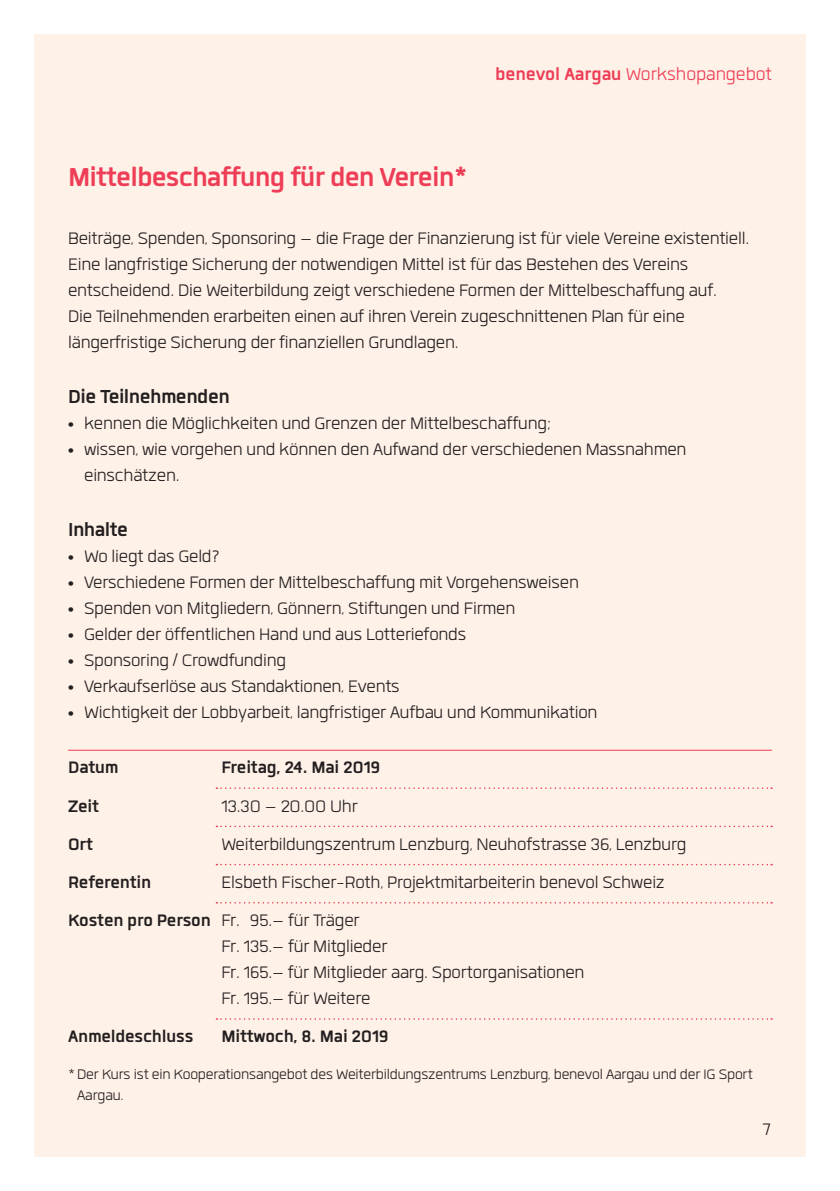
<style>
.page{position:relative;width:840px;height:1191px;background:#fff}
.page>*{position:absolute;margin:0;border:0;box-sizing:border-box;transform-origin:0 0}
.t1{font:700 36px "Quan";letter-spacing:-.025em;color:#ee3d56}
.t2{font:700 26px "Quan";letter-spacing:-.02em;color:#231f20}
.t3{font:300 24px "Quan";letter-spacing:-.005em;color:#ee3d56}
.t4{font:300 23px/26px "Quan";letter-spacing:-.01em;color:#231f20}
.t5{font:700 23px "Quan";letter-spacing:-.01em;color:#231f20}
.t6{font:300 19px/20px "Quan";letter-spacing:-.01em;color:#231f20}
.s1{font-weight:700}
.s2{font-family:"Arial";font-weight:700;font-size:16px}
</style>
<div class="page">
<div style="left:34px;top:34px;width:771px;height:1123px;background:#fef1e7"></div>
<hr style="left:68px;top:749px;width:703px;height:1px;background:#ee3d56">
<svg style="left:216px;top:787px;width:555px;height:2px"></svg>
<svg style="left:216px;top:825px;width:555px;height:2px"></svg>
<svg style="left:216px;top:864px;width:555px;height:1px"></svg>
<svg style="left:216px;top:902px;width:555px;height:1px"></svg>
<svg style="left:216px;top:1018px;width:555px;height:1px"></svg>
<p class="t3" style="left:495px;top:63px;width:278px"><span class="s1">benevol Aargau</span> Workshopangebot</p>
<h1 class="t1" style="left:68px;top:159px;width:401px">Mittelbeschaffung für den Verein*</h1>
<p class="t4" style="left:68px;top:225px;width:682px">Beiträge, Spenden, Sponsoring – die Frage der Finanzierung ist für viele Vereine existentiell.<br>Eine langfristige Sicherung der notwendigen Mittel ist für das Bestehen des Vereins entscheidend. Die Weiterbildung zeigt verschiedene Formen der Mittelbeschaffung auf.<br>Die Teilnehmenden erarbeiten einen auf ihren Verein zugeschnittenen Plan für eine längerfristige Sicherung der finanziellen Grundlagen.</p>
<p class="t2" style="left:68px;top:384px;width:163px">Die Teilnehmenden</p>
<p class="t4" style="left:68px;top:410px;width:484px"><span class="s2">•</span> kennen die Möglichkeiten und Grenzen der Mittelbeschaffung;</p>
<p class="t4" style="left:84px;top:436px;width:603px;text-indent:-16px"><span class="s2">•</span> wissen, wie vorgehen und können den Aufwand der verschiedenen Massnahmen einschätzen.</p>
<p class="t2" style="left:68px;top:517px;width:61px">Inhalte</p>
<p class="t4" style="left:68px;top:543px;width:153px"><span class="s2">•</span> Wo liegt das Geld?</p>
<p class="t4" style="left:68px;top:569px;width:512px"><span class="s2">•</span> Verschiedene Formen der Mittelbeschaffung mit Vorgehensweisen</p>
<p class="t4" style="left:68px;top:595px;width:448px"><span class="s2">•</span> Spenden von Mitgliedern, Gönnern, Stiftungen und Firmen</p>
<p class="t4" style="left:68px;top:621px;width:399px"><span class="s2">•</span> Gelder der öffentlichen Hand und aus Lotteriefonds</p>
<p class="t4" style="left:68px;top:647px;width:219px"><span class="s2">•</span> Sponsoring/Crowdfunding</p>
<p class="t4" style="left:68px;top:673px;width:333px"><span class="s2">•</span> Verkaufserlöse aus Standaktionen, Events</p>
<p class="t4" style="left:68px;top:699px;width:530px"><span class="s2">•</span> Wichtigkeit der Lobbyarbeit, langfristiger Aufbau und Kommunikation</p>
<p class="t5" style="left:68px;top:756px;width:52px">Datum</p>
<p class="t5" style="left:221px;top:756px;width:160px">Freitag, 24. Mai 2019</p>
<p class="t5" style="left:68px;top:794px;width:32px">Zeit</p>
<p class="t4" style="left:221px;top:792px;width:138px">13.30 – 20.00 Uhr</p>
<p class="t5" style="left:68px;top:833px;width:27px">Ort</p>
<p class="t4" style="left:221px;top:830px;width:466px">Weiterbildungszentrum Lenzburg, Neuhofstrasse 36, Lenzburg</p>
<p class="t5" style="left:68px;top:871px;width:85px">Referentin</p>
<p class="t4" style="left:68px;top:863px;width:598px;line-height:38.2px;text-indent:153px">Elsbeth Fischer-Roth, Projektmitarbeiterin benevol Schweiz<br><span class="s1">Kosten pro Person</span> Fr. 95.– für Träger</p>
<p class="t4" style="left:221px;top:933px;width:364px">Fr. 135.– für Mitglieder<br>Fr. 165.– für Mitglieder aarg. Sportorganisationen<br>Fr. 195.– für Weitere</p>
<p class="t5" style="left:68px;top:1025px;width:322px">Anmeldeschluss Mittwoch, 8. Mai 2019</p>
<p class="t6" style="left:77px;top:1064px;width:676px;text-indent:-9px">* Der Kurs ist ein Kooperationsangebot des Weiterbildungszentrums Lenzburg, benevol Aargau und der IG Sport<br>Aargau.</p>
<p class="t4" style="left:762px;top:1115px;width:9px">7</p>
</div>
